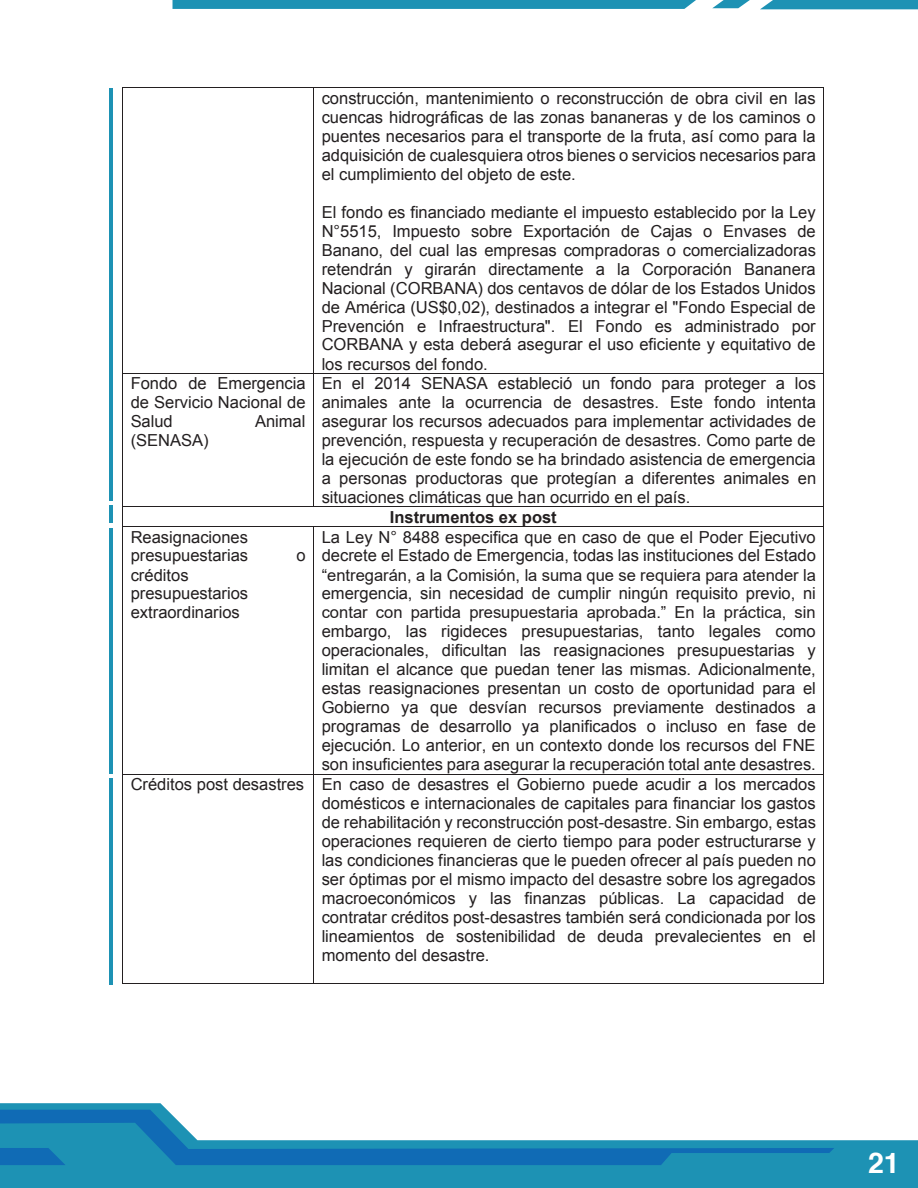
<style>
.page{position:relative;width:918px;height:1188px;background:#fff}
.page>*{position:absolute;margin:0;border:0;box-sizing:border-box;transform-origin:0 0}
.t1{font:700 28.5px "Helvetica";color:#fff}
.t2{font:16.5px/19px "Arial";color:#231f20;text-align:justify}
.t3{font:700 16.5px "Arial";color:#231f20}
</style>
<div class="page">
<svg style="left:0;top:1103px;width:918px;height:85px;fill:#1d92b4"></svg>
<svg style="left:0;top:1110px;width:834px;height:55px"></svg>
<svg style="left:0;top:1148px;width:66px;height:17px"></svg>
<svg style="left:712px;top:0;width:206px;height:9px;background:#3ea2bf"></svg>
<svg style="left:173px;top:0;width:523px;height:9px;background:#2193b5"></svg>
<hr style="left:123px;top:88px;width:190px;height:1px;background:#231f20">
<hr style="left:314px;top:88px;width:510px;height:1px;background:#231f20">
<hr style="left:122px;top:88px;width:1px;height:285px;background:#231f20">
<hr style="left:313px;top:88px;width:1px;height:285px;background:#231f20">
<hr style="left:824px;top:88px;width:1px;height:285px;background:#231f20">
<hr style="left:123px;top:373px;width:190px;height:1px;background:#231f20">
<hr style="left:314px;top:373px;width:510px;height:1px;background:#231f20">
<hr style="left:122px;top:374px;width:1px;height:133px;background:#231f20">
<hr style="left:313px;top:374px;width:1px;height:133px;background:#231f20">
<hr style="left:824px;top:374px;width:1px;height:133px;background:#231f20">
<hr style="left:123px;top:507px;width:190px;height:1px;background:#231f20">
<hr style="left:314px;top:507px;width:510px;height:1px;background:#231f20">
<svg style="left:122px;top:507px;width:1px;height:20px"></svg>
<hr style="left:123px;top:526px;width:190px;height:1px;background:#231f20">
<hr style="left:314px;top:526px;width:510px;height:1px;background:#231f20">
<hr style="left:122px;top:527px;width:1px;height:247px;background:#231f20">
<hr style="left:313px;top:527px;width:1px;height:247px;background:#231f20">
<hr style="left:824px;top:527px;width:1px;height:247px;background:#231f20">
<hr style="left:123px;top:774px;width:190px;height:1px;background:#231f20">
<hr style="left:314px;top:774px;width:510px;height:1px;background:#231f20">
<hr style="left:122px;top:774px;width:1px;height:209px;background:#231f20">
<hr style="left:123px;top:983px;width:190px;height:1px;background:#231f20">
<hr style="left:313px;top:774px;width:1px;height:209px;background:#231f20">
<hr style="left:314px;top:983px;width:510px;height:1px;background:#231f20">
<hr style="left:824px;top:774px;width:1px;height:209px;background:#231f20">
<hr style="left:109px;top:528px;width:3px;height:245px;background:#1d92b4">
<hr style="left:109px;top:506px;width:3px;height:17px;background:#1d92b4">
<hr style="left:109px;top:88px;width:3px;height:412px;background:#1d92b4">
<hr style="left:109px;top:778px;width:3px;height:207px;background:#1d92b4">
<p class="t2" style="left:131px;top:374px;width:176px">Fondo de Emergencia de Servicio Nacional de Salud</p>
<p class="t2" style="left:255px;top:412px;width:52px">Animal</p>
<p class="t2" style="left:131px;top:431px;width:79px">(SENASA)</p>
<p class="t2" style="left:322px;top:89px;width:496px">construcción, mantenimiento o reconstrucción de obra civil en las cuencas hidrográficas de las zonas bananeras y de los caminos o puentes necesarios para el transporte de la fruta, así como para la adquisición de cualesquiera otros bienes o servicios necesarios para el cumplimiento del objeto de este.</p>
<p class="t2" style="left:322px;top:203px;width:496px">El fondo es financiado mediante el impuesto establecido por la Ley N°5515, Impuesto sobre Exportación de Cajas o Envases de Banano, del cual las empresas compradoras o comercializadoras retendrán y girarán directamente a la Corporación Bananera Nacional (CORBANA) dos centavos de dólar de los Estados Unidos de América (US$0,02), destinados a integrar el "Fondo Especial de Prevención e Infraestructura". El Fondo es administrado por CORBANA y esta deberá asegurar el uso eficiente y equitativo de los recursos del fondo.</p>
<p class="t2" style="left:322px;top:374px;width:496px">En el 2014 SENASA estableció un fondo para proteger a los animales ante la ocurrencia de desastres. Este fondo intenta asegurar los recursos adecuados para implementar actividades de prevención, respuesta y recuperación de desastres. Como parte de la ejecución de este fondo se ha brindado asistencia de emergencia a personas productoras que protegían a diferentes animales en situaciones climáticas que han ocurrido en el país.</p>
<p class="t3" style="left:390px;top:506px;width:168px">Instrumentos ex post</p>
<p class="t2" style="left:322px;top:527px;width:496px">La Ley N° 8488 especifica que en caso de que el Poder Ejecutivo</p>
<p class="t2" style="left:322px;top:546px;width:496px">decrete el Estado de Emergencia, todas las instituciones del Estado</p>
<p class="t2" style="left:322px;top:565px;width:496px">“entregarán, a la Comisión, la suma que se requiera para atender la</p>
<p class="t2" style="left:322px;top:584px;width:496px">emergencia, sin necesidad de cumplir ningún requisito previo, ni</p>
<p class="t2" style="left:322px;top:603px;width:496px">contar con partida presupuestaria aprobada.” En la práctica, sin</p>
<p class="t2" style="left:322px;top:622px;width:496px">embargo, las rigideces presupuestarias, tanto legales como</p>
<p class="t2" style="left:322px;top:641px;width:496px">operacionales, dificultan las reasignaciones presupuestarias y</p>
<p class="t2" style="left:322px;top:660px;width:495px">limitan el alcance que puedan tener las mismas. Adicionalmente,</p>
<p class="t2" style="left:322px;top:679px;width:496px">estas reasignaciones presentan un costo de oportunidad para el</p>
<p class="t2" style="left:322px;top:698px;width:496px">Gobierno ya que desvían recursos previamente destinados a</p>
<p class="t2" style="left:322px;top:717px;width:496px">programas de desarrollo ya planificados o incluso en fase de</p>
<p class="t2" style="left:322px;top:736px;width:495px">ejecución. Lo anterior, en un contexto donde los recursos del FNE</p>
<p class="t2" style="left:322px;top:755px;width:496px">son insuficientes para asegurar la recuperación total ante desastres.</p>
<p class="t2" style="left:131px;top:775px;width:687px">Créditos post desastres En caso de desastres el Gobierno puede acudir a los mercados</p>
<p class="t2" style="left:322px;top:794px;width:496px">domésticos e internacionales de capitales para financiar los gastos</p>
<p class="t2" style="left:322px;top:813px;width:496px">de rehabilitación y reconstrucción post-desastre. Sin embargo, estas</p>
<p class="t2" style="left:322px;top:832px;width:496px">operaciones requieren de cierto tiempo para poder estructurarse y</p>
<p class="t2" style="left:322px;top:851px;width:496px">las condiciones financieras que le pueden ofrecer al país pueden no</p>
<p class="t2" style="left:322px;top:870px;width:496px">ser óptimas por el mismo impacto del desastre sobre los agregados</p>
<p class="t2" style="left:322px;top:889px;width:496px">macroeconómicos y las finanzas públicas. La capacidad de</p>
<p class="t2" style="left:322px;top:908px;width:496px">contratar créditos post-desastres también será condicionada por los</p>
<p class="t2" style="left:322px;top:927px;width:496px">lineamientos de sostenibilidad de deuda prevalecientes en el</p>
<p class="t2" style="left:322px;top:946px;width:169px">momento del desastre.</p>
<p class="t2" style="left:131px;top:527px;width:119px">Reasignaciones presupuestarias</p>
<p class="t2" style="left:296px;top:546px;width:11px">o</p>
<p class="t2" style="left:131px;top:565px;width:119px;text-align:left">créditos presupuestarios extraordinarios</p>
<h1 class="t1" style="left:868px;top:1140px;width:33px">21</h1>
</div>
